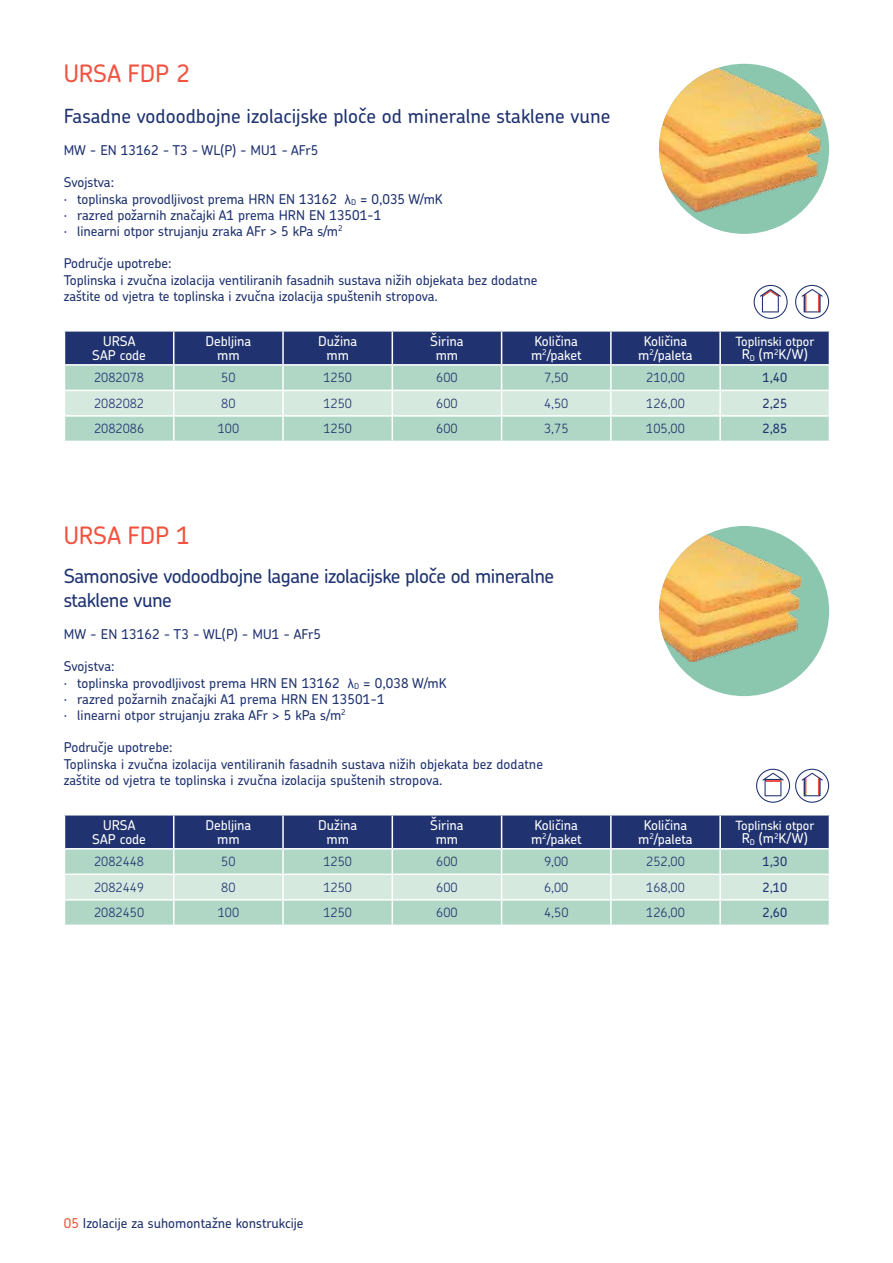
<style>
.page{position:relative;width:893px;height:1263px;background:#fff}
.page>*{position:absolute;margin:0;border:0;box-sizing:border-box;transform-origin:0 0}
.t1{font:500 24px "Chevin Pro";color:#f0533f}
.t2{font:500 19.5px/23.4px "Chevin Pro";letter-spacing:-.025em;color:#203370}
.t3{font:500 19.5px "Chevin Pro";color:#203370}
.t4{font:500 13.5px/16.2px "Chevin Pro";color:#203370}
.t5{font:500 13.5px/13.5px "Chevin Pro";color:#fff;text-align:center}
.t6{font:300 12.75px "Chevin Pro";color:#203370}
.t7{font:500 12.75px "Chevin Pro";color:#fff}
.t8{font:500 12.75px "Chevin Pro";color:#203370}
.s1{color:#f0533f}
</style>
<div class="page">
<svg style="left:65px;top:332px;width:764px;height:109px;background:#8ea9b2"></svg>
<hr style="left:65px;top:390px;width:109px;height:1px;background:#fff">
<hr style="left:174px;top:390px;width:109px;height:1px;background:#fff">
<hr style="left:283px;top:390px;width:109px;height:1px;background:#fff">
<hr style="left:392px;top:390px;width:110px;height:1px;background:#fff">
<hr style="left:502px;top:390px;width:109px;height:1px;background:#fff">
<hr style="left:611px;top:390px;width:108px;height:1px;background:#fff">
<hr style="left:65px;top:415px;width:109px;height:2px;background:#fff">
<hr style="left:174px;top:415px;width:109px;height:2px;background:#fff">
<hr style="left:283px;top:415px;width:109px;height:2px;background:#fff">
<hr style="left:392px;top:415px;width:110px;height:2px;background:#fff">
<hr style="left:502px;top:415px;width:109px;height:2px;background:#fff">
<hr style="left:611px;top:415px;width:108px;height:2px;background:#fff">
<hr style="left:721px;top:390px;width:108px;height:1px;background:#fff">
<hr style="left:173px;top:332px;width:1px;height:32px;background:#fff">
<hr style="left:282px;top:332px;width:2px;height:32px;background:#fff">
<hr style="left:392px;top:332px;width:1px;height:32px;background:#fff">
<hr style="left:501px;top:332px;width:1px;height:32px;background:#fff">
<hr style="left:610px;top:332px;width:2px;height:32px;background:#fff">
<hr style="left:282px;top:364px;width:110px;height:2px;background:#fff">
<hr style="left:392px;top:364px;width:110px;height:2px;background:#fff">
<hr style="left:502px;top:364px;width:109px;height:2px;background:#fff">
<hr style="left:611px;top:364px;width:109px;height:2px;background:#fff">
<hr style="left:65px;top:364px;width:109px;height:2px;background:#fff">
<hr style="left:174px;top:364px;width:108px;height:2px;background:#fff">
<hr style="left:719px;top:332px;width:2px;height:32px;background:#fff">
<hr style="left:720px;top:364px;width:110px;height:2px;background:#fff">
<hr style="left:721px;top:415px;width:108px;height:2px;background:#fff">
<div style="left:659px;top:64px;width:170px;height:170px;background:#8ac7ae;border-radius:50%"></div>
<img style="left:659px;top:64px;width:164px;height:148px">
<svg style="left:754px;top:285px;width:34px;height:34px"></svg>
<svg style="left:795px;top:285px;width:34px;height:34px"></svg>
<svg style="left:64px;top:815px;width:765px;height:109px;background:#8faab3"></svg>
<hr style="left:65px;top:873px;width:109px;height:2px;background:#fff">
<hr style="left:174px;top:873px;width:109px;height:2px;background:#fff">
<hr style="left:283px;top:873px;width:109px;height:2px;background:#fff">
<hr style="left:392px;top:873px;width:110px;height:2px;background:#fff">
<hr style="left:502px;top:873px;width:109px;height:2px;background:#fff">
<hr style="left:611px;top:873px;width:109px;height:2px;background:#fff">
<hr style="left:720px;top:873px;width:109px;height:2px;background:#fff">
<hr style="left:65px;top:899px;width:109px;height:1px;background:#fff">
<hr style="left:174px;top:899px;width:109px;height:1px;background:#fff">
<hr style="left:283px;top:899px;width:109px;height:1px;background:#fff">
<hr style="left:392px;top:899px;width:110px;height:1px;background:#fff">
<hr style="left:502px;top:899px;width:109px;height:1px;background:#fff">
<hr style="left:611px;top:899px;width:109px;height:1px;background:#fff">
<hr style="left:720px;top:899px;width:109px;height:1px;background:#fff">
<hr style="left:719px;top:815px;width:2px;height:33px;background:#fff">
<hr style="left:720px;top:848px;width:110px;height:1px;background:#fff">
<div style="left:659px;top:526px;width:170px;height:170px;background:#8ac7ae;border-radius:50%"></div>
<img style="left:659px;top:526px;width:142px;height:136px">
<svg style="left:756px;top:769px;width:73px;height:34px"></svg>
<h1 class="t1" style="left:64px;top:57px;width:128px">URSA FDP 2</h1>
<h2 class="t3" style="left:64px;top:102px;width:548px">Fasadne vodoodbojne izolacijske ploče od mineralne staklene vune</h2>
<p class="t4" style="left:64px;top:142px;width:256px">MW - EN 13162 - T3 - WL(P) - MU1 - AFr5</p>
<p class="t4" style="left:64px;top:174px;width:380px">Svojstva:<br>· toplinska provodljivost prema HRN EN 13162 λ<sub>D</sub> = 0,035 W/mK · razred požarnih značajki A1 prema HRN EN 13501-1<br>· linearni otpor strujanju zraka AFr &gt; 5 kPa s/m<sup>2</sup></p>
<p class="t4" style="left:64px;top:255px;width:475px">Područje upotrebe:<br>Toplinska i zvučna izolacija ventiliranih fasadnih sustava nižih objekata bez dodatne zaštite od vjetra te toplinska i zvučna izolacija spuštenih stropova.</p>
<p class="t5" style="left:92px;top:334px;width:55px">URSA<br>SAP code</p>
<p class="t5" style="left:205px;top:334px;width:48px">Debljina mm</p>
<p class="t5" style="left:318px;top:334px;width:41px">Dužina mm</p>
<p class="t5" style="left:430px;top:334px;width:35px">Širina mm</p>
<p class="t5" style="left:531px;top:334px;width:52px;text-align:left">Količina m<sup>2</sup>/paket</p>
<p class="t5" style="left:638px;top:334px;width:56px">Količina m<sup>2</sup>/paleta</p>
<p class="t7" style="left:735px;top:333px;width:80px">Toplinski otpor</p>
<p class="t5" style="left:742px;top:347px;width:68px">R<sub>D</sub> (m<sup>2</sup>K/W)</p>
<p class="t6" style="left:94px;top:369px;width:51px">2082078</p>
<p class="t6" style="left:221px;top:369px;width:16px">50</p>
<p class="t6" style="left:323px;top:369px;width:30px">1250</p>
<p class="t6" style="left:436px;top:369px;width:23px">600</p>
<p class="t6" style="left:544px;top:369px;width:26px">7,50</p>
<p class="t6" style="left:646px;top:369px;width:40px">210,00</p>
<p class="t8" style="left:762px;top:369px;width:26px">1,40</p>
<p class="t6" style="left:94px;top:395px;width:51px">2082082</p>
<p class="t6" style="left:221px;top:395px;width:16px">80</p>
<p class="t6" style="left:323px;top:395px;width:30px">1250</p>
<p class="t6" style="left:436px;top:395px;width:23px">600</p>
<p class="t6" style="left:544px;top:395px;width:26px">4,50</p>
<p class="t6" style="left:646px;top:395px;width:40px">126,00</p>
<p class="t8" style="left:762px;top:395px;width:26px">2,25</p>
<p class="t6" style="left:94px;top:420px;width:51px">2082086</p>
<p class="t6" style="left:218px;top:420px;width:23px">100</p>
<p class="t6" style="left:323px;top:420px;width:30px">1250</p>
<p class="t6" style="left:436px;top:420px;width:23px">600</p>
<p class="t6" style="left:544px;top:420px;width:26px">3,75</p>
<p class="t6" style="left:646px;top:420px;width:40px">105,00</p>
<p class="t8" style="left:763px;top:420px;width:26px">2,85</p>
<h1 class="t1" style="left:64px;top:519px;width:128px">URSA FDP 1</h1>
<h2 class="t2" style="left:64px;top:564px;width:492px">Samonosive vodoodbojne lagane izolacijske ploče od mineralne staklene vune</h2>
<p class="t4" style="left:64px;top:626px;width:259px">MW - EN 13162 - T3 - WL(P) - MU1 - AFr5</p>
<p class="t4" style="left:64px;top:658px;width:384px">Svojstva:<br>· toplinska provodljivost prema HRN EN 13162 λ<sub>D</sub> = 0,038 W/mK · razred požarnih značajki A1 prema HRN EN 13501-1<br>· linearni otpor strujanju zraka AFr &gt; 5 kPa s/m<sup>2</sup></p>
<p class="t4" style="left:64px;top:739px;width:481px">Područje upotrebe:<br>Toplinska i zvučna izolacija ventiliranih fasadnih sustava nižih objekata bez dodatne zaštite od vjetra te toplinska i zvučna izolacija spuštenih stropova.</p>
<p class="t5" style="left:92px;top:818px;width:55px">URSA<br>SAP code</p>
<p class="t5" style="left:205px;top:818px;width:48px">Debljina mm</p>
<p class="t5" style="left:318px;top:818px;width:41px">Dužina mm</p>
<p class="t5" style="left:430px;top:818px;width:35px">Širina mm</p>
<p class="t5" style="left:531px;top:818px;width:52px;text-align:left">Količina m<sup>2</sup>/paket</p>
<p class="t5" style="left:638px;top:818px;width:56px">Količina m<sup>2</sup>/paleta</p>
<p class="t7" style="left:735px;top:817px;width:80px">Toplinski otpor</p>
<p class="t5" style="left:742px;top:831px;width:68px">R<sub>D</sub> (m<sup>2</sup>K/W)</p>
<p class="t6" style="left:94px;top:853px;width:51px">2082448</p>
<p class="t6" style="left:221px;top:853px;width:16px">50</p>
<p class="t6" style="left:323px;top:853px;width:30px">1250</p>
<p class="t6" style="left:436px;top:853px;width:23px">600</p>
<p class="t6" style="left:544px;top:853px;width:26px">9,00</p>
<p class="t6" style="left:646px;top:853px;width:40px">252,00</p>
<p class="t8" style="left:762px;top:853px;width:26px">1,30</p>
<p class="t6" style="left:94px;top:879px;width:51px">2082449</p>
<p class="t6" style="left:221px;top:879px;width:16px">80</p>
<p class="t6" style="left:323px;top:879px;width:30px">1250</p>
<p class="t6" style="left:436px;top:879px;width:23px">600</p>
<p class="t6" style="left:544px;top:879px;width:26px">6,00</p>
<p class="t6" style="left:646px;top:879px;width:40px">168,00</p>
<p class="t8" style="left:762px;top:879px;width:26px">2,10</p>
<p class="t6" style="left:94px;top:904px;width:51px">2082450</p>
<p class="t6" style="left:218px;top:904px;width:23px">100</p>
<p class="t6" style="left:323px;top:904px;width:30px">1250</p>
<p class="t6" style="left:436px;top:904px;width:23px">600</p>
<p class="t6" style="left:544px;top:904px;width:26px">4,50</p>
<p class="t6" style="left:646px;top:904px;width:40px">126,00</p>
<p class="t8" style="left:763px;top:904px;width:26px">2,60</p>
<p class="t4" style="left:64px;top:1214px;width:241px"><span class="s1">05</span> Izolacije za suhomontažne konstrukcije</p>
</div>
